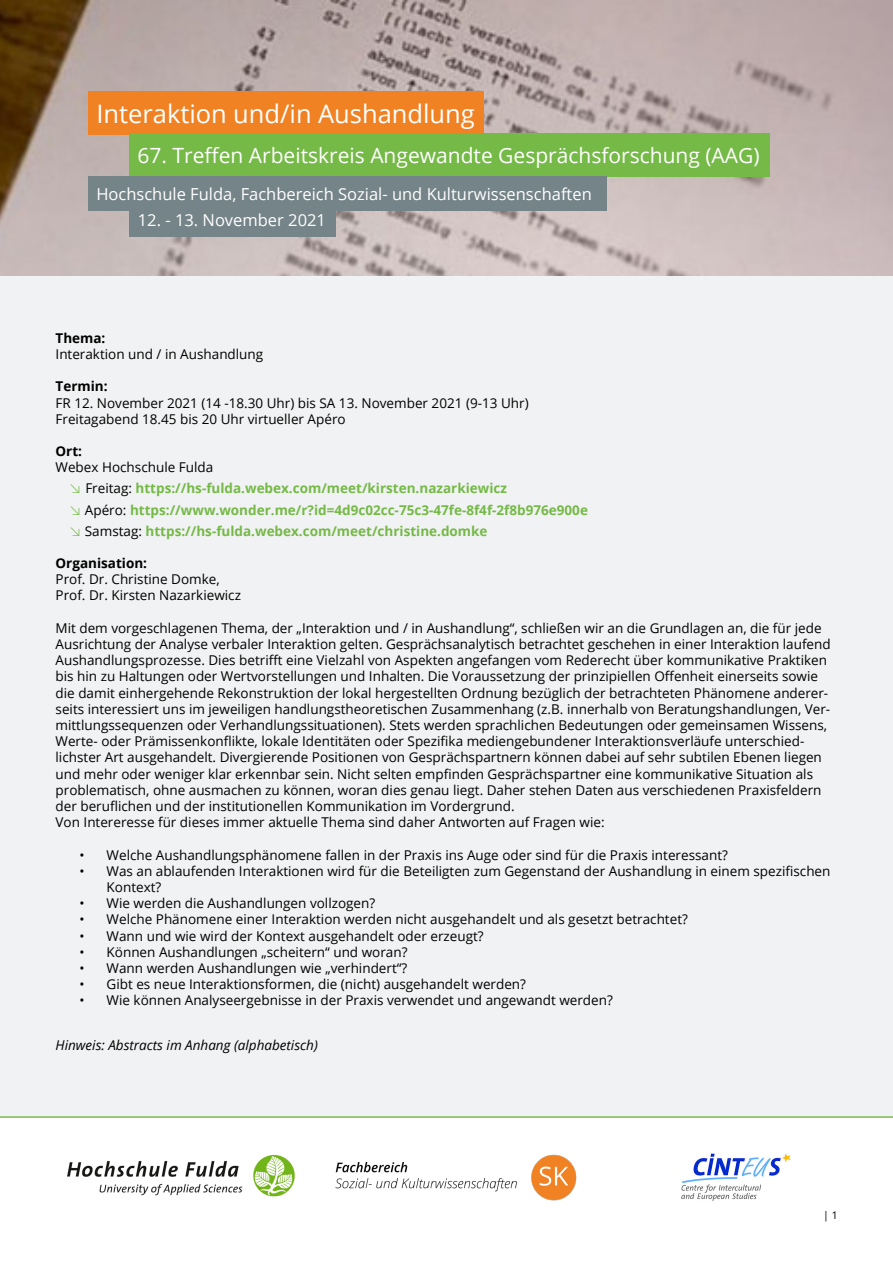
<style>
.page{position:relative;width:893px;height:1263px;background:#fff}
.page>*{position:absolute;margin:0;border:0;box-sizing:border-box;transform-origin:0 0}
.t1{font:25.5px "Open Sans";color:#fff}
.t2{font:21px "Open Sans";color:#fff}
.t3{font:16.5px "Open Sans";color:#fff}
.t4{font:13.5px/16.2px "Open Sans";color:#000}
.t5{font:700 13.5px "Open Sans";color:#75b947}
.t6{font:italic 13.5px "Open Sans";color:#000}
.t7{font:10.5px "Open Sans";color:#000}
.s1{font-weight:700}
.s2{font-family:"Calibri";font-weight:300}
.s3{font-weight:400;color:#000}
</style>
<div class="page">
<div style="left:0;top:274px;width:893px;height:841px;background:#f1f2f3"></div>
<img style="left:0;top:0;width:893px;height:276px">
<div style="left:88px;top:92px;width:395px;height:43px;background:#f08223"></div>
<div style="left:129px;top:133px;width:641px;height:43px;background:#75b947"></div>
<div style="left:88px;top:176px;width:519px;height:35px;background:#758488"></div>
<div style="left:129px;top:202px;width:207px;height:35px;background:#758488"></div>
<img style="left:335px;top:1154px;width:242px;height:47px">
<img style="left:67px;top:1154px;width:228px;height:43px">
<img style="left:681px;top:1153px;width:110px;height:48px">
<hr style="left:0;top:1116px;width:893px;height:2px;background:#75b947">
<p class="t1" style="left:96px;top:96px;width:380px">Interaktion und/in Aushandlung</p>
<p class="t2" style="left:137px;top:141px;width:624px">67. Treffen Arbeitskreis Angewandte Gesprächsforschung (AAG)</p>
<p class="t3" style="left:96px;top:182px;width:497px">Hochschule Fulda, Fachbereich Sozial- und Kulturwissenschaften</p>
<p class="t3" style="left:138px;top:209px;width:190px">12. - 13. November 2021</p>
<p class="t4" style="left:56px;top:329px;width:209px"><span class="s1">Thema:<br></span>Interaktion und / in Aushandlung</p>
<p class="t4" style="left:56px;top:378px;width:475px"><span class="s1">Termin:<br></span>FR 12. November 2021 (14 -18.30 Uhr) bis SA 13. November 2021 (9-13 Uhr)<br>Freitagabend 18.45 bis 20 Uhr virtueller Apéro</p>
<p class="t4" style="left:56px;top:443px;width:159px"><span class="s1">Ort:<br></span>Webex Hochschule Fulda</p>
<p class="t5" style="left:70px;top:479px;width:439px"><span class="s2">↘</span> <span class="s3">Freitag:</span> https://hs-fulda.webex.com/meet/kirsten.nazarkiewicz</p>
<p class="t5" style="left:70px;top:500px;width:520px"><span class="s2">↘</span> <span class="s3">Apéro:</span> https://www.wonder.me/r?id=4d9c02cc-75c3-47fe-8f4f-2f8b976e900e</p>
<p class="t5" style="left:70px;top:521px;width:419px"><span class="s2">↘</span> <span class="s3">Samstag:</span> https://hs-fulda.webex.com/meet/christine.domke</p>
<p class="t4" style="left:56px;top:554px;width:187px"><span class="s1">Organisation:<br></span>Prof. Dr. Christine Domke,<br>Prof. Dr. Kirsten Nazarkiewicz</p>
<p class="t4" style="left:56px;top:619px;width:777px">Mit dem vorgeschlagenen Thema, der „Interaktion und / in Aushandlung“, schließen wir an die Grundlagen an, die für jede Ausrichtung der Analyse verbaler Interaktion gelten. Gesprächsanalytisch betrachtet geschehen in einer Interaktion laufend Aushandlungsprozesse. Dies betrifft eine Vielzahl von Aspekten angefangen vom Rederecht über kommunikative Praktiken bis hin zu Haltungen oder Wertvorstellungen und Inhalten. Die Voraussetzung der prinzipiellen Offenheit einerseits sowie die damit einhergehende Rekonstruktion der lokal hergestellten Ordnung bezüglich der betrachteten Phänomene anderer&shy;seits interessiert uns im jeweiligen handlungstheoretischen Zusammenhang (z.B. innerhalb von Beratungshandlungen, Ver&shy;mittlungssequenzen oder Verhandlungssituationen). Stets werden sprachlichen Bedeutungen oder gemeinsamen Wissens, Werte- oder Prämissenkonflikte, lokale Identitäten oder Spezifika mediengebundener Interaktionsverläufe unterschied&shy;lichster Art ausgehandelt. Divergierende Positionen von Gesprächspartnern können dabei auf sehr subtilen Ebenen liegen und mehr oder weniger klar erkennbar sein. Nicht selten empfinden Gesprächspartner eine kommunikative Situation als problematisch, ohne ausmachen zu können, woran dies genau liegt. Daher stehen Daten aus verschiedenen Praxisfeldern der beruflichen und der institutionellen Kommunikation im Vordergrund.</p>
<p class="t4" style="left:56px;top:814px;width:550px">Von Intereresse für dieses immer aktuelle Thema sind daher Antworten auf Fragen wie:</p>
<p class="t4" style="left:80px;top:846px;width:650px">• Welche Aushandlungsphänomene fallen in der Praxis ins Auge oder sind für die Praxis interessant?</p>
<p class="t4" style="left:107px;top:862px;width:725px;text-indent:-27px">• Was an ablaufenden Interaktionen wird für die Beteiligten zum Gegenstand der Aushandlung in einem spezifischen<br>Kontext?</p>
<p class="t4" style="left:80px;top:895px;width:297px">• Wie werden die Aushandlungen vollzogen?</p>
<p class="t4" style="left:80px;top:911px;width:610px">• Welche Phänomene einer Interaktion werden nicht ausgehandelt und als gesetzt betrachtet?</p>
<p class="t4" style="left:80px;top:927px;width:406px">• Wann und wie wird der Kontext ausgehandelt oder erzeugt?</p>
<p class="t4" style="left:80px;top:943px;width:329px">• Können Aushandlungen „scheitern“ und woran?</p>
<p class="t4" style="left:80px;top:959px;width:329px">• Wann werden Aushandlungen wie „verhindert“?</p>
<p class="t4" style="left:80px;top:976px;width:448px">• Gibt es neue Interaktionsformen, die (nicht) ausgehandelt werden?</p>
<p class="t4" style="left:80px;top:992px;width:535px">• Wie können Analyseergebnisse in der Praxis verwendet und angewandt werden?</p>
<p class="t6" style="left:56px;top:1036px;width:264px">Hinweis: Abstracts im Anhang (alphabetisch)</p>
<p class="t7" style="left:823px;top:1208px;width:16px">| 1</p>
</div>
